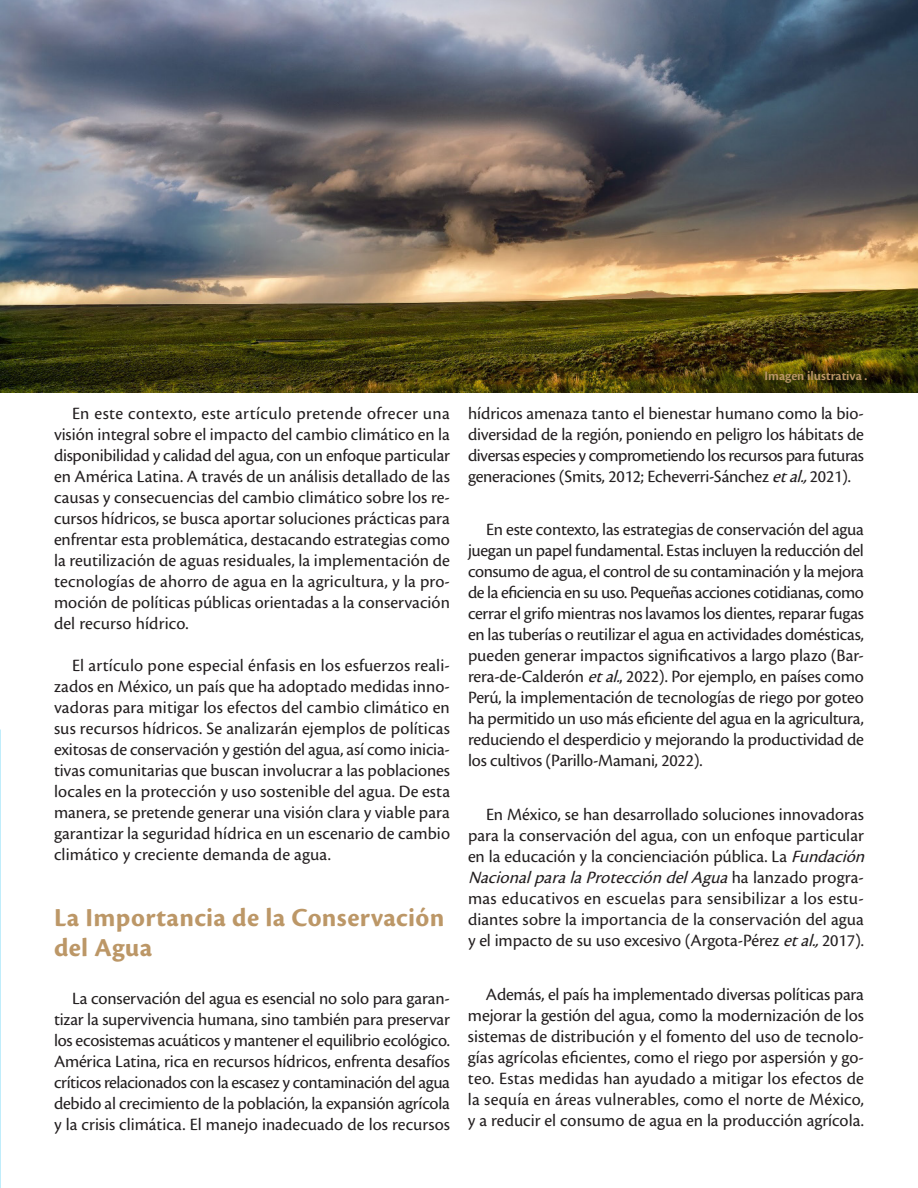
<style>
.page{position:relative;width:918px;height:1188px;background:#fff}
.page>*{position:absolute;margin:0;border:0;box-sizing:border-box;transform-origin:0 0}
.Título_1{font:700 27px/30px "Cronos Pro";letter-spacing:.015em;color:#bc9767}
.Texto_independiente{font:18px/21px "Cronos Pro";color:#231f20;text-align:justify}
.Texto_independiente-2{font:600 13.5px "Cronos Pro";color:#bc9767}
.s1{font-style:italic}
</style>
<div class="page">
<img style="left:0;top:0;width:918px;height:393px">
<p class="Texto_independiente" style="left:54px;top:403px;width:398px;text-indent:18px">En este contexto, este artículo pretende ofrecer una visión integral sobre el impacto del cambio climático en la disponibilidad y calidad del agua, con un enfoque particular en América Latina. A través de un análisis detallado de las causas y consecuencias del cambio climático sobre los re&shy;cursos hídricos, se busca aportar soluciones prácticas para enfrentar esta problemática, destacando estrategias como la reutilización de aguas residuales, la implementación de tecnologías de ahorro de agua en la agricultura, y la pro&shy;moción de políticas públicas orientadas a la conservación del recurso hídrico.</p>
<p class="Texto_independiente" style="left:54px;top:655px;width:398px;text-indent:18px">El artículo pone especial énfasis en los esfuerzos reali&shy;zados en México, un país que ha adoptado medidas inno&shy;vadoras para mitigar los efectos del cambio climático en sus recursos hídricos. Se analizarán ejemplos de políticas exitosas de conservación y gestión del agua, así como inicia&shy;tivas comunitarias que buscan involucrar a las poblaciones locales en la protección y uso sostenible del agua. De esta manera, se pretende generar una visión clara y viable para garantizar la seguridad hídrica en un escenario de cambio climático y creciente demanda de agua.</p>
<p class="Título_1" style="left:54px;top:903px;width:392px">La Importancia de la Conservación del Agua</p>
<p class="Texto_independiente" style="left:54px;top:988px;width:398px;text-indent:18px">La conservación del agua es esencial no solo para garan&shy;tizar la supervivencia humana, sino también para preservar los ecosistemas acuáticos y mantener el equilibrio ecológico.<br>América Latina, rica en recursos hídricos, enfrenta desafíos críticos relacionados con la escasez y contaminación del agua debido al crecimiento de la población, la expansión agrícola y la crisis climática. El manejo inadecuado de los recursos</p>
<p class="Texto_independiente-2" style="left:765px;top:368px;width:104px">Imagen ilustrativa .</p>
<p class="Texto_independiente" style="left:468px;top:403px;width:398px">hídricos amenaza tanto el bienestar humano como la bio&shy;diversidad de la región, poniendo en peligro los hábitats de diversas especies y comprometiendo los recursos para futuras generaciones (Smits, 2012; Echeverri-Sánchez <span class="s1">etal.,</span>2021).</p>
<p class="Texto_independiente" style="left:468px;top:519px;width:398px;text-indent:18px">En este contexto, las estrategias de conservación del agua juegan un papel fundamental. Estas incluyen la reducción del consumo de agua, el control de su contaminación y la mejora de la eficiencia en su uso. Pequeñas acciones cotidianas, como cerrar el grifo mientras nos lavamos los dientes, reparar fugas en las tuberías o reutilizar el agua en actividades domésticas, pueden generar impactos significativos a largo plazo (Bar&shy;rera-de-Calderón <span class="s1">etal.</span>, 2022). Por ejemplo, en países como Perú, la implementación de tecnologías de riego por goteo ha permitido un uso más eficiente del agua en la agricultura, reduciendo el desperdicio y mejorando la productividad de los cultivos (Parillo-Mamani, 2022).</p>
<p class="Texto_independiente" style="left:468px;top:804px;width:403px;text-align:left;text-indent:18px">En México, se han desarrollado soluciones innovadoras para la conservación del agua, con un enfoque particular en la educación y la concienciación pública. La <span class="s1">Fundación NacionalparalaProteccióndelAgua</span>h a l a n z a d o p r o g r a - mas educativos en escuelas para sensibilizar a los estu&shy;diantes sobre la importancia de la conservación del agua y el impacto de su uso excesivo (Argota-Pérez <span class="s1">etal.,</span>2017).</p>
<p class="Texto_independiente" style="left:468px;top:984px;width:398px;text-indent:18px">Además, el país ha implementado diversas políticas para mejorar la gestión del agua, como la modernización de los sistemas de distribución y el fomento del uso de tecnolo&shy;gías agrícolas eficientes, como el riego por aspersión y go&shy;teo. Estas medidas han ayudado a mitigar los efectos de la sequía en áreas vulnerables, como el norte de México, y a reducir el consumo de agua en la producción agrícola.</p>
</div>
